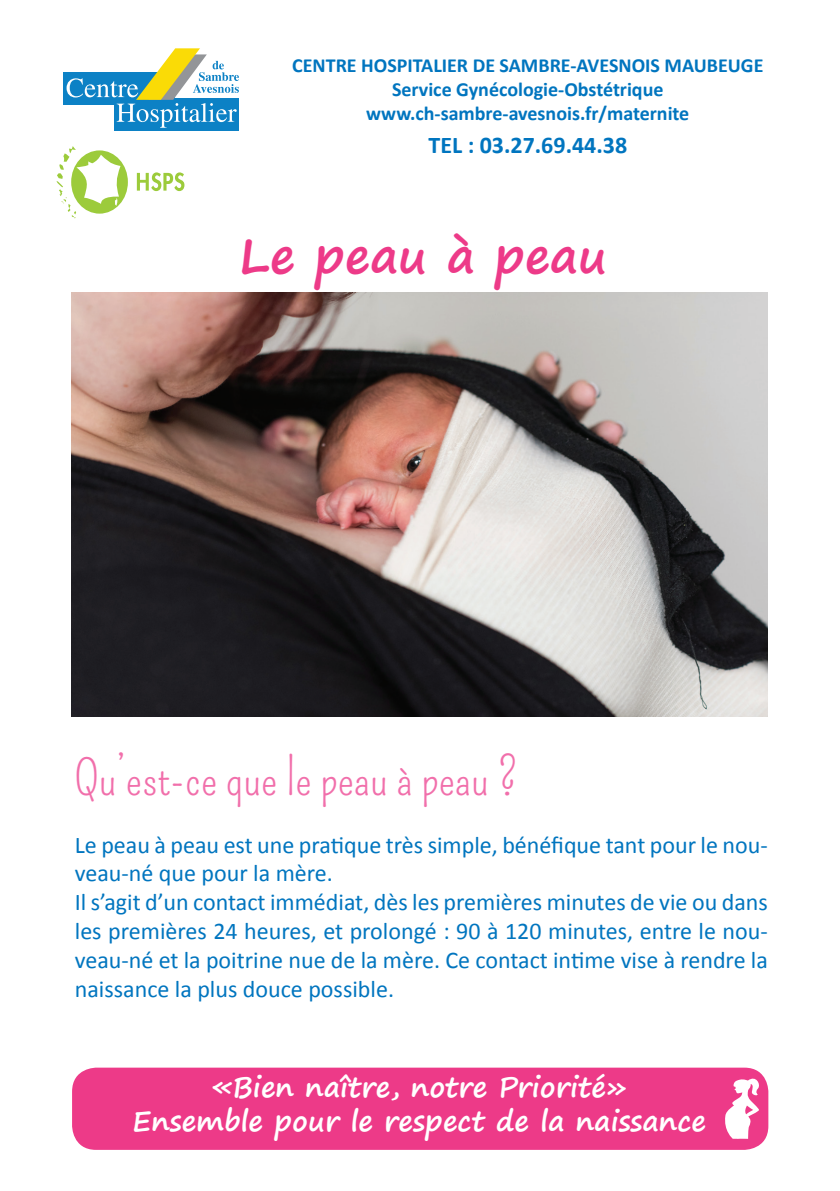
<style>
.page{position:relative;width:840px;height:1191px;background:#fff}
.page>*{position:absolute;margin:0;border:0;box-sizing:border-box;transform-origin:0 0}
.t1{font:48px "Pompiere";color:#f16fab}
.t2{font:700 48px "Segoe Print";color:#ed3a88}
.t3{font:700 28px/33.6px "Segoe Print";color:#fff;text-align:center}
.t4{font:24px/28.8px "Calibri";color:#0075bf}
.t5{font:700 24px "Calibri";color:#0075bf}
.t6{font:700 20px/24px "Calibri";color:#0075bf;text-align:center}
</style>
<div class="page">
<svg style="left:137px;top:172px;width:47px;height:19px"></svg>
<div style="left:71px;top:150px;width:57px;height:64px;background:#9ccb3b;border-radius:50%"></div>
<svg style="left:57px;top:146px;width:63px;height:72px"></svg>
<div style="left:63px;top:72px;width:112px;height:32px;background:#0c81c5"></div>
<div style="left:114px;top:98px;width:124px;height:33px;background:#0c81c5"></div>
<svg style="left:66px;top:48px;width:173px;height:80px"></svg>
<div style="left:72px;top:1067px;width:696px;height:82px;background:#ed3a88;border-radius:24px"></div>
<svg style="left:725px;top:1078px;width:34px;height:60px"></svg>
<img style="left:71px;top:293px;width:696px;height:423px">
<p class="t6" style="left:292px;top:53px;width:472px">CENTRE HOSPITALIER DE SAMBRE-AVESNOIS MAUBEUGE<br>Service Gynécologie-Obstétrique www.ch-sambre-avesnois.fr/maternite</p>
<p class="t5" style="left:428px;top:130px;width:200px">TEL : 03.27.69.44.38</p>
<h1 class="t2" style="left:239px;top:212px;width:369px">Le peau à peau</h1>
<h1 class="t1" style="left:75px;top:750px;width:444px">Qu’est-ce que le peau à peau ?</h1>
<p class="t4" style="left:75px;top:830px;width:694px">Le peau à peau est une pratique très simple, bénéfique tant pour le nou&shy;veau-né que pour la mère.<br>Il s’agit d’un contact immédiat, dès les premières minutes de vie ou dans les premières 24 heures, et prolongé : 90 à 120 minutes, entre le nou&shy;veau-né et la poitrine nue de la mère. Ce contact intime vise à rendre la naissance la plus douce possible.</p>
<p class="t3" style="left:132px;top:1069px;width:575px">«Bien naître, notre Priorité»<br>Ensemble pour le respect de la naissance</p>
</div>
